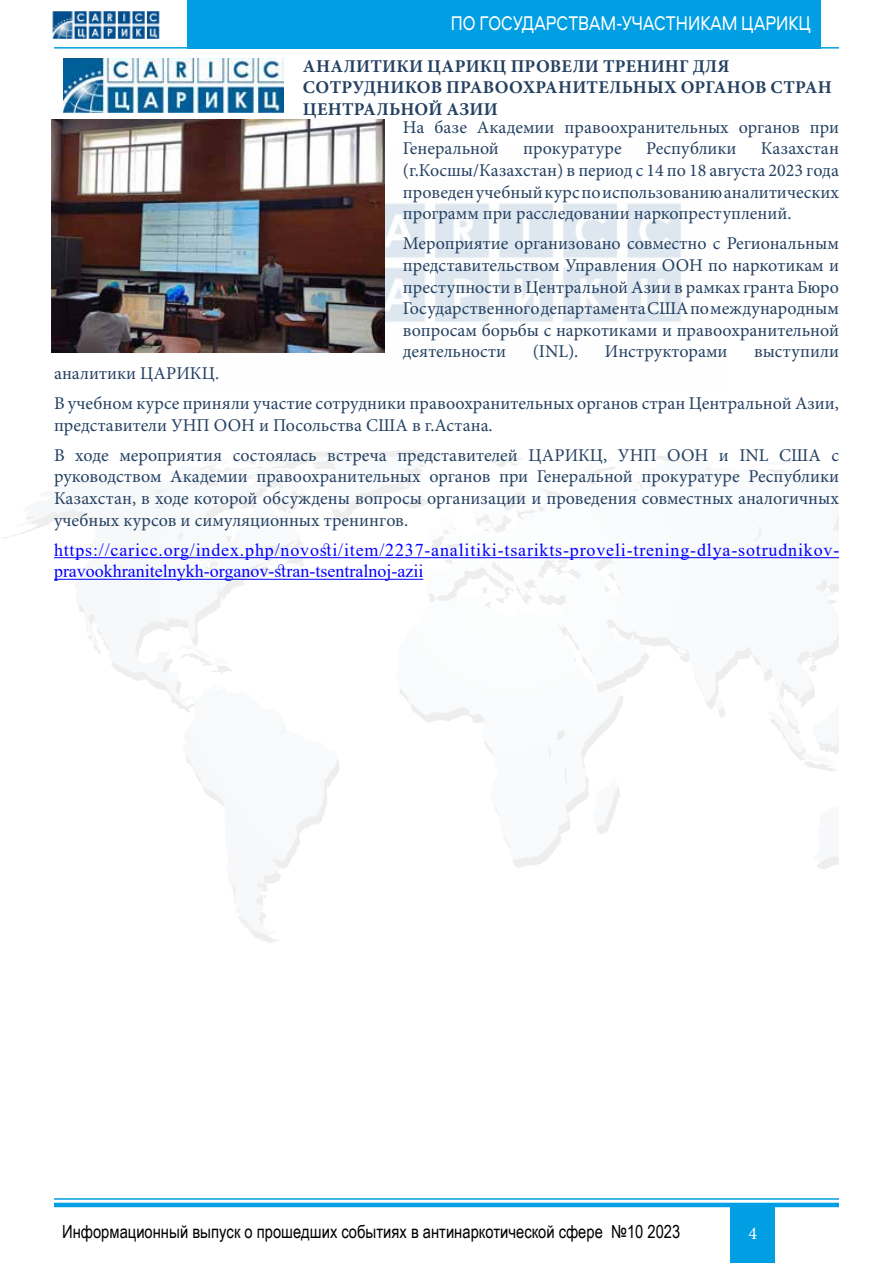
<style>
.page{position:relative;width:893px;height:1263px;background:#fff}
.page>*{position:absolute;margin:0;border:0;box-sizing:border-box;transform-origin:0 0}
.t1{font:20.7px "Aeroport";color:#fff;scale:.8 1}
.t2{font:18px/21.6px "Minion Pro";color:#244061}
.t3{font:18px/21.6px "Times New Roman";letter-spacing:.045em;color:#00f}
.t4{font:700 18px/21.6px "Minion Pro";letter-spacing:.01em;color:#244061}
.t5{font:18px "Arial Narrow";color:#000}
.t6{font:18px "Minion Pro";color:#fff}
</style>
<div class="page">
<svg style="left:2px;top:450px;width:837px;height:493px"></svg>
<svg style="left:309px;top:457px;width:207px;height:56px"></svg>
<hr style="left:54px;top:1198px;width:785px;height:2px;background:#009fe3">
<hr style="left:54px;top:1203px;width:785px;height:4px;background:#009fe3">
<div style="left:730px;top:1207px;width:45px;height:56px;background:#009fe3"></div>
<hr style="left:54px;top:47px;width:785px;height:2px;background:#009fe3">
<div style="left:187px;top:0;width:634px;height:49px;background:#009fe3"></div>
<img style="left:172px;top:203px;width:509px;height:150px">
<img style="left:52px;top:11px;width:108px;height:28px">
<img style="left:63px;top:58px;width:220px;height:55px">
<hr style="left:54px;top:557px;width:785px;height:1px;background:#00f">
<hr style="left:54px;top:579px;width:369px;height:1px;background:#00f">
<img style="left:51px;top:120px;width:334px;height:232px">
<p class="t1" style="left:451px;top:9px;width:452px">ПО ГОСУДАРСТВАМ-УЧАСТНИКАМ ЦАРИКЦ</p>
<p class="t4" style="left:303px;top:55px;width:531px">АНАЛИТИКИ ЦАРИКЦ ПРОВЕЛИ ТРЕНИНГ ДЛЯ<br>СОТРУДНИКОВ ПРАВООХРАНИТЕЛЬНЫХ ОРГАНОВ СТРАН<br>ЦЕНТРАЛЬНОЙ АЗИИ</p>
<p class="t2" style="left:403px;top:116px;width:438px">На базе Академии правоохранительных органов при<br>Генеральной</p>
<p class="t2" style="left:523px;top:138px;width:100px">прокуратуре</p>
<p class="t2" style="left:646px;top:138px;width:92px">Республики</p>
<p class="t2" style="left:403px;top:138px;width:438px;text-align:justify;text-indent:358px">Казахстан (г.Косшы/Казахстан) в период с 14 по 18 августа 2023 года проведен учебный курс по использованию аналитических программ при расследовании наркопреступлений.</p>
<p class="t2" style="left:403px;top:233px;width:438px;text-align:justify">Мероприятие организовано совместно с Региональным представительством Управления ООН по наркотикам и преступности в Центральной Азии в рамках гранта Бюро Государственного департамента США по международным вопросам борьбы с наркотиками и правоохранительной деятельности</p>
<p class="t2" style="left:533px;top:341px;width:47px">(INL).</p>
<p class="t2" style="left:605px;top:341px;width:124px">Инструкторами</p>
<p class="t2" style="left:754px;top:341px;width:86px">выступили</p>
<p class="t2" style="left:54px;top:358px;width:786px;line-height:30.2px">аналитики ЦАРИКЦ.<br>В учебном курсе приняли участие сотрудники правоохранительных органов стран Центральной Азии,</p>
<p class="t2" style="left:54px;top:410px;width:786px;line-height:30.2px">представители УНП ООН и Посольства США в г.Астана.<br>В ходе мероприятия состоялась встреча представителей ЦАРИКЦ, УНП ООН и INL США с</p>
<p class="t2" style="left:54px;top:466px;width:786px;text-align:justify">руководством Академии правоохранительных органов при Генеральной прокуратуре Республики Казахстан, в ходе которой обсуждены вопросы организации и проведения совместных аналогичных учебных курсов и симуляционных тренингов.</p>
<p class="t3" style="left:54px;top:538px;width:787px">https://caricc.org/index.php/novosti/item/2237-analitiki-tsarikts-proveli-trening-dlya-sotrudnikov&shy;pravookhranitelnykh-organov-stran-tsentralnoj-azii</p>
<p class="t5" style="left:62px;top:1218px;width:620px">Информационный выпуск о прошедших событиях в антинаркотической сфере №10 2023</p>
<p class="t6" style="left:748px;top:1221px;width:10px">4</p>
</div>
